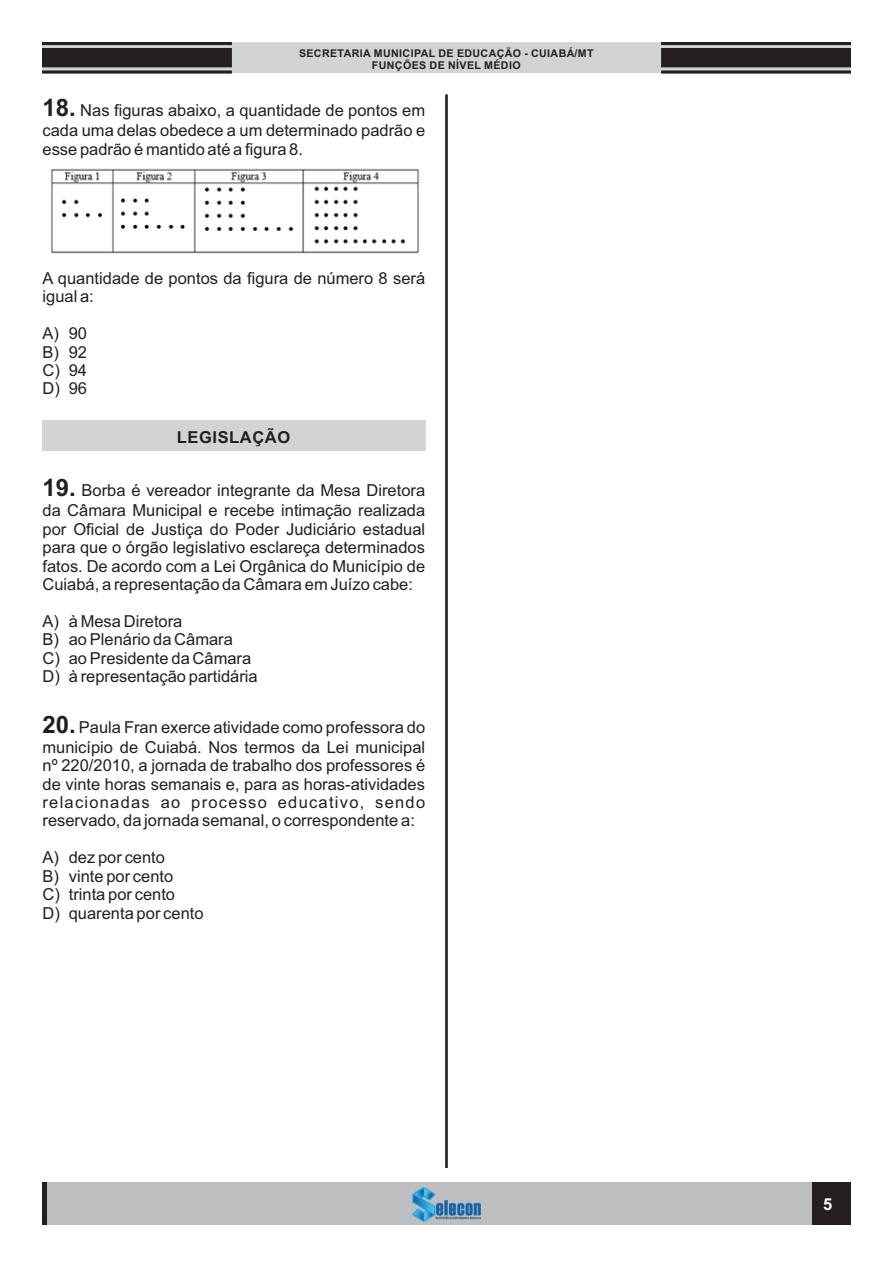
<style>
.page{position:relative;width:893px;height:1263px;background:#fff}
.page>*{position:absolute;margin:0;border:0;box-sizing:border-box;transform-origin:0 0}
.t1{font:16.5px/18.5px "Arial";color:#231f20}
.t2{font:700 16.5px "Arial";letter-spacing:.035em;color:#231f20}
.t3{font:700 16.5px "Arial";color:#fff}
.t4{font:700 10.65px/11.9px "Arial";letter-spacing:.035em;color:#231f20;text-align:center}
.s1{font-weight:700;font-size:24px}
</style>
<div class="page">
<img style="left:51px;top:168px;width:368px;height:86px">
<div style="left:42px;top:420px;width:384px;height:31px;background:#d1d3d4"></div>
<div style="left:43px;top:1182px;width:807px;height:43px;background:#bcbec0"></div>
<img style="left:413px;top:1188px;width:67px;height:33px">
<hr style="left:43px;top:1182px;width:4px;height:43px;background:#231f20">
<div style="left:812px;top:1182px;width:38px;height:43px;background:#231f20"></div>
<svg style="left:42px;top:42px;width:809px;height:32px;background:#919091"></svg>
<hr style="left:445px;top:95px;width:3px;height:1073px;background:#231f20">
<p class="t4" style="left:299px;top:49px;width:296px">SECRETARIA MUNICIPAL DE EDUCAÇÃO - CUIABÁ/MT<br>FUNÇÕES DE NÍVEL MÉDIO</p>
<p class="t1" style="left:43px;top:102px;width:384px;line-height:20px"><span class="s1">18.</span> Nas figuras abaixo, a quantidade de pontos em cada uma delas obedece a um determinado padrão e</p>
<p class="t1" style="left:43px;top:141px;width:262px">esse padrão é mantido até a figura 8.</p>
<p class="t1" style="left:43px;top:270px;width:384px">A quantidade de pontos da figura de número 8 será igual a:</p>
<p class="t1" style="left:43px;top:326px;width:46px;text-align:justify">A) 90<br>B) 92<br>C) 94<br>D) 96</p>
<p class="t2" style="left:177px;top:431px;width:115px">LEGISLAÇÃO</p>
<p class="t1" style="left:43px;top:482px;width:384px;line-height:20px"><span class="s1">19.</span> Borba é vereador integrante da Mesa Diretora da Câmara Municipal e recebe intimação realizada</p>
<p class="t1" style="left:43px;top:521px;width:384px;text-align:justify">por Oficial de Justiça do Poder Judiciário estadual para que o órgão legislativo esclareça determinados fatos. De acordo com a Lei Orgânica do Município de Cuiabá, a representação da Câmara em Juízo cabe:</p>
<p class="t1" style="left:43px;top:613px;width:217px">A) à Mesa Diretora<br>B) ao Plenário da Câmara<br>C) ao Presidente da Câmara<br>D) à representação partidária</p>
<p class="t1" style="left:43px;top:718px;width:384px;line-height:20px"><span class="s1">20.</span> Paula Fran exerce atividade como professora do município de Cuiabá. Nos termos da Lei municipal</p>
<p class="t1" style="left:43px;top:758px;width:384px;text-align:justify">nº 220/2010, a jornada de trabalho dos professores é de vinte horas semanais e, para as horas-atividades relacionadas ao processo educativo, sendo reservado, da jornada semanal, o correspondente a:</p>
<p class="t1" style="left:43px;top:850px;width:163px">A) dez por cento<br>B) vinte por cento<br>C) trinta por cento<br>D) quarenta por cento</p>
<p class="t3" style="left:823px;top:1197px;width:11px">5</p>
</div>
